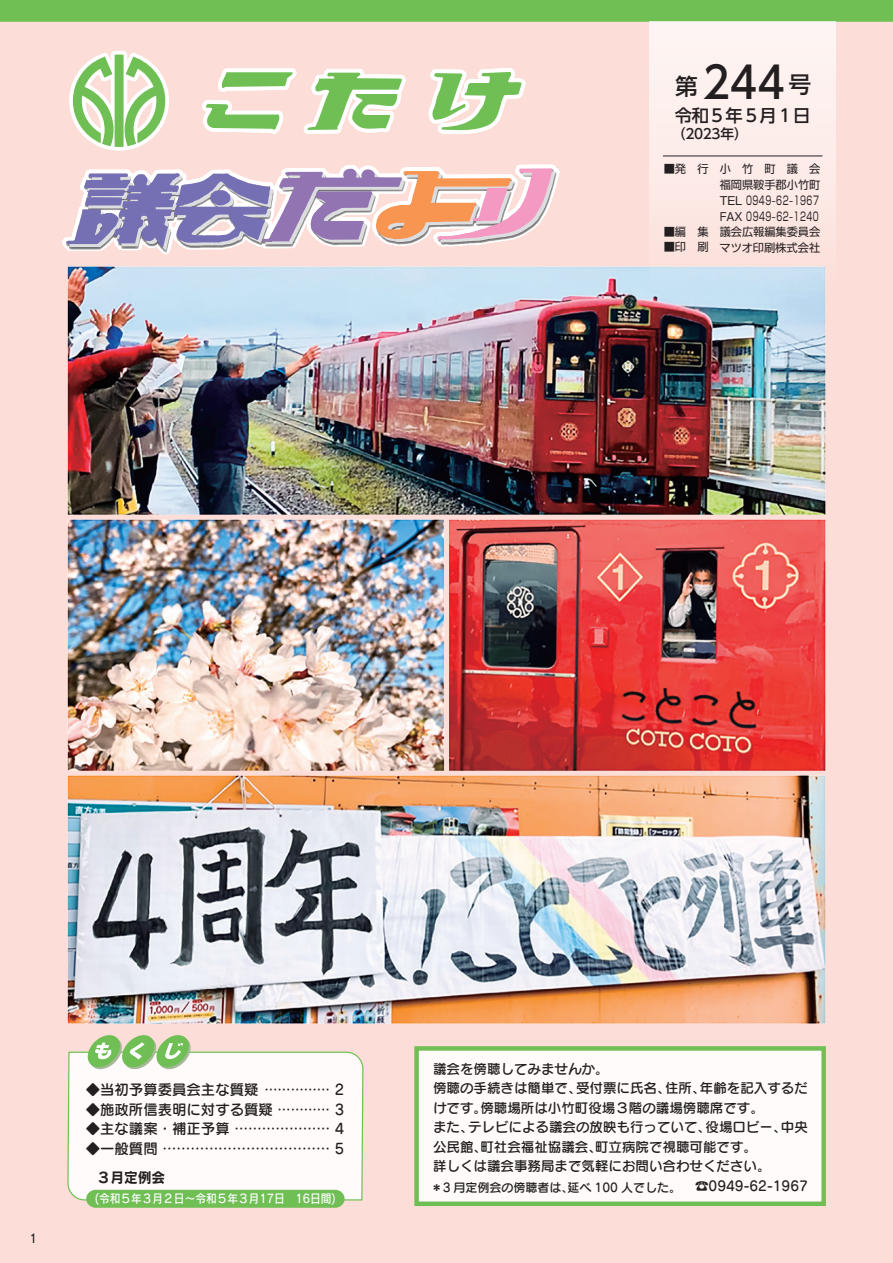
<style>
.page{position:relative;width:893px;height:1263px;background:#fff}
.page>*{position:absolute;margin:0;border:0;box-sizing:border-box;transform-origin:0 0}
.t1{font:500 43.5px "UD Shin Go Pro";color:#231f20;scale:.96 1}
.t2{font:500 22.8px "UD Shin Go Pro";color:#231f20}
.t3{font:500 17.25px "UD Shin Go Pro";letter-spacing:-.025em;color:#231f20}
.t4{font:14.4px "Seurat Pro DB";color:#231f20}
.t5{font:14.4px "Rodin Pro B";color:#231f20;scale:.95 1}
.t6{font:500 13.8px "UD Shin Go Pro";letter-spacing:-.025em;color:#231f20}
.t7{font:13.5px/19.5px "Seurat Pro DB";color:#231f20}
.t8{font:12px/15.8px "Shin Go Pro";letter-spacing:.065em;color:#231f20;scale:.65 1}
.t9{font:12px "Rodin Pro DB";color:#fff;scale:.89 1}
.t10{font:12px "Seurat Pro DB";color:#231f20}
.t11{font:12px "Rodin Pro DB";color:#231f20;scale:.85 1}
.t12{font:11.25px/15.8px "Shin Go Pro";letter-spacing:-.005em;color:#231f20}
.s1{font-size:11.25px}
</style>
<div class="page">
<div style="left:0;top:21px;width:893px;height:1242px;background:#fcddd7"></div>
<div style="left:0;top:0;width:893px;height:22px;background:#6fbf54"></div>
<img style="left:67px;top:266px;width:759px;height:758px">
<svg style="left:649px;top:22px;width:186px;height:273px"></svg>
<hr style="left:663px;top:156px;width:159px;height:1px;background:#231f20">
<img style="left:67px;top:734px;width:297px;height:453px">
<svg style="left:68px;top:1035px;width:295px;height:173px;background:#e9efdf"></svg>
<svg style="left:62px;top:51px;width:498px;height:203px"></svg>
<svg style="left:414px;top:1046px;width:412px;height:160px;background:#f2f6ec"></svg>
<h1 class="t1" style="left:702px;top:47px;width:88px">244</h1>
<h2 class="t2" style="left:789px;top:65px;width:24px">号</h2>
<h2 class="t2" style="left:675px;top:68px;width:24px">第</h2>
<p class="t3" style="left:675px;top:102px;width:137px">令和５年５月１日</p>
<p class="t6" style="left:672px;top:123px;width:78px">（2023年(</p>
<p class="t12" style="left:664px;top:159px;width:46px">■発　行</p>
<p class="t12" style="left:664px;top:222px;width:46px">■編　集</p>
<p class="t12" style="left:664px;top:238px;width:46px">■印　刷</p>
<p class="t12" style="left:720px;top:160px;width:102px">小竹町議会福岡県鞍手郡小竹町</p>
<p class="t8" style="left:720px;top:191px;width:154px"><span class="s1">TEL</span> 0949‒62‒1967<br><span class="s1">FAX</span> 0949‒62‒1240</p>
<p class="t12" style="left:720px;top:223px;width:102px">議会広報編集委員会マツオ印刷株式会社</p>
<p class="t11" style="left:30px;top:1230px;width:10px">1</p>
<p class="t4" style="left:86px;top:1080px;width:260px">◆当初予算委員会主な質疑 ............... 2</p>
<p class="t4" style="left:86px;top:1100px;width:260px">◆施政所信表明に対する質疑 ............ 3</p>
<p class="t4" style="left:86px;top:1119px;width:260px">◆主な議案・補正予算 ..................... 4</p>
<p class="t4" style="left:86px;top:1139px;width:260px">◆一般質問 .................................... 5</p>
<p class="t5" style="left:97px;top:1167px;width:74px">３月定例会</p>
<p class="t9" style="left:95px;top:1190px;width:272px">(令和５年３月２日～令和５年３月17日　16日間(</p>
<p class="t7" style="left:433px;top:1059px;width:177px">議会を傍聴してみませんか。</p>
<p class="t7" style="left:480px;top:1078px;width:285px;text-indent:-47px">傍聴の手続きは簡単で、<br>傍聴場所は小竹町役場３階の議場傍聴席です。</p>
<p class="t7" style="left:700px;top:1078px;width:109px">年齢を記入するだ</p>
<p class="t7" style="left:576px;top:1078px;width:96px">受付票に氏名、</p>
<p class="t7" style="left:665px;top:1078px;width:42px">住所、</p>
<p class="t7" style="left:433px;top:1098px;width:55px">けです。</p>
<p class="t7" style="left:468px;top:1117px;width:244px">テレビによる議会の放映も行っていて、</p>
<p class="t7" style="left:705px;top:1117px;width:82px">役場ロビー、</p>
<p class="t7" style="left:433px;top:1117px;width:42px">また、</p>
<p class="t7" style="left:781px;top:1117px;width:28px">中央</p>
<p class="t7" style="left:480px;top:1137px;width:123px">町社会福祉協議会、</p>
<p class="t7" style="left:595px;top:1137px;width:163px">町立病院で視聴可能です。</p>
<p class="t7" style="left:433px;top:1137px;width:55px">公民館、</p>
<p class="t7" style="left:433px;top:1156px;width:339px">詳しくは議会事務局まで気軽にお問い合わせください。</p>
<p class="t7" style="left:695px;top:1175px;width:114px">☎0949-62-1967</p>
<p class="t10" style="left:431px;top:1179px;width:144px">＊3 月定例会の傍聴者は、</p>
<p class="t10" style="left:568px;top:1179px;width:115px">延べ 100 人でした。</p>
</div>
